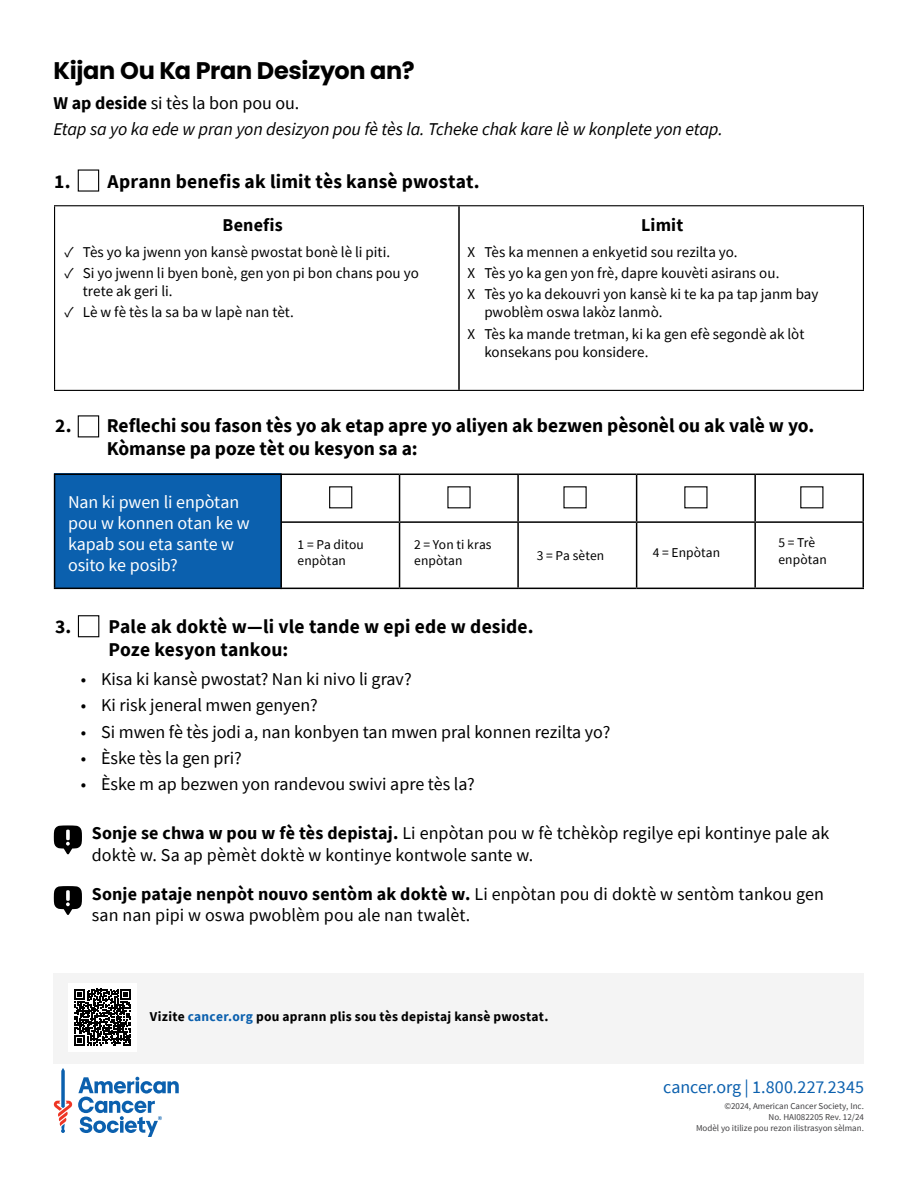
<style>
.page{position:relative;width:918px;height:1188px;background:#fff}
.page>*{position:absolute;margin:0;border:0;box-sizing:border-box;transform-origin:0 0}
.t1{font:700 24px "Poppins";letter-spacing:-.015em;color:#000}
.t2{font:700 19.5px/23.4px "Source Sans Pro";color:#000}
.t3{font:18px/21.6px "Source Sans Pro";color:#000}
.t4{font:italic 18px/26.2px "Source Sans Pro";letter-spacing:-.01em;color:#000}
.t5{font:18px/21px "Source Sans Pro";letter-spacing:-.005em;color:#fff}
.t6{font:18px "Source Sans Pro";color:#0b60ae}
.t7{font:700 18px "Source Sans Pro";letter-spacing:.01em;color:#000}
.t8{font:15px/21.3px "Source Sans Pro";color:#000}
.t9{font:13.5px/16.2px "Source Sans Pro";letter-spacing:.005em;color:#000}
.t10{font:700 13.5px "Source Sans Pro";letter-spacing:.02em;color:#000}
.t11{font:9px/10.8px "Source Sans Pro";color:#414042;text-align:right}
.s1{font-weight:700;font-style:normal}
.s2{font-style:normal}
.s3{font-weight:700}
.s4{color:#0b60ae}
</style>
<div class="page">
<hr style="left:54px;top:205px;width:405px;height:1px;background:#000">
<hr style="left:54px;top:206px;width:1px;height:184px;background:#000">
<hr style="left:459px;top:205px;width:405px;height:1px;background:#000">
<hr style="left:863px;top:206px;width:1px;height:184px;background:#000">
<hr style="left:54px;top:390px;width:405px;height:1px;background:#000">
<hr style="left:459px;top:390px;width:405px;height:1px;background:#000">
<hr style="left:458px;top:206px;width:2px;height:184px;background:#000">
<svg style="left:54px;top:825px;width:28px;height:30px"></svg>
<hr style="left:280px;top:474px;width:120px;height:1px;background:#000">
<hr style="left:400px;top:474px;width:118px;height:1px;background:#000">
<hr style="left:399px;top:475px;width:1px;height:46px;background:#000">
<hr style="left:518px;top:474px;width:119px;height:1px;background:#000">
<hr style="left:517px;top:475px;width:2px;height:46px;background:#000">
<hr style="left:637px;top:474px;width:118px;height:1px;background:#000">
<hr style="left:636px;top:475px;width:1px;height:46px;background:#000">
<hr style="left:755px;top:474px;width:109px;height:1px;background:#000">
<hr style="left:754px;top:475px;width:2px;height:46px;background:#000">
<hr style="left:862px;top:475px;width:2px;height:46px;background:#000">
<hr style="left:280px;top:521px;width:120px;height:2px;background:#000">
<hr style="left:400px;top:521px;width:118px;height:2px;background:#000">
<hr style="left:399px;top:523px;width:1px;height:65px;background:#000">
<hr style="left:518px;top:521px;width:119px;height:2px;background:#000">
<hr style="left:517px;top:523px;width:2px;height:65px;background:#000">
<hr style="left:637px;top:521px;width:118px;height:2px;background:#000">
<hr style="left:636px;top:523px;width:1px;height:65px;background:#000">
<hr style="left:755px;top:521px;width:109px;height:2px;background:#000">
<hr style="left:754px;top:523px;width:2px;height:65px;background:#000">
<hr style="left:862px;top:523px;width:2px;height:65px;background:#000">
<hr style="left:280px;top:588px;width:120px;height:1px;background:#000">
<hr style="left:400px;top:588px;width:118px;height:1px;background:#000">
<hr style="left:518px;top:588px;width:119px;height:1px;background:#000">
<hr style="left:637px;top:588px;width:118px;height:1px;background:#000">
<hr style="left:755px;top:588px;width:109px;height:1px;background:#000">
<div style="left:54px;top:474px;width:226px;height:115px;background:#0b60ae"></div>
<hr style="left:54px;top:474px;width:228px;height:1px;background:#000">
<hr style="left:54px;top:475px;width:1px;height:113px;background:#000">
<hr style="left:280px;top:475px;width:2px;height:113px;background:#000">
<hr style="left:54px;top:588px;width:228px;height:1px;background:#000">
<svg style="left:54px;top:886px;width:28px;height:29px"></svg>
<div style="left:54px;top:973px;width:810px;height:91px;background:#f4f4f4"></div>
<div style="left:78px;top:169px;width:21px;height:23px;border:1px solid #000"></div>
<div style="left:329px;top:486px;width:23px;height:22px;border:1px solid #000"></div>
<div style="left:78px;top:415px;width:21px;height:22px;border:1px solid #000"></div>
<div style="left:78px;top:615px;width:21px;height:22px;border:1px solid #000"></div>
<div style="left:68px;top:983px;width:69px;height:69px;background:#fff"></div>
<svg style="left:74px;top:989px;width:57px;height:57px"></svg>
<svg style="left:54px;top:1068px;width:18px;height:65px"></svg>
<svg style="left:78px;top:1077px;width:101px;height:60px"></svg>
<h1 class="t1" style="left:53px;top:57px;width:363px">Kijan Ou Ka Pran Desizyon an?</h1>
<p class="t4" style="left:53px;top:90px;width:671px"><span class="s1">W ap deside</span> <span class="s2">si tès la bon pou ou.<br></span>Etap sa yo ka ede w pran yon desizyon pou fè tès la. Tcheke chak kare lè w konplete yon etap.</p>
<p class="t2" style="left:54px;top:169px;width:427px">1. Aprann benefis ak limit tès kansè pwostat.</p>
<p class="t7" style="left:223px;top:213px;width:62px">Benefis</p>
<p class="t7" style="left:641px;top:213px;width:44px">Limit</p>
<p class="t8" style="left:65px;top:241px;width:327px">✓ Tès yo ka jwenn yon kansè pwostat bonè lè li piti.</p>
<p class="t8" style="left:83px;top:264px;width:338px;line-height:18px;text-indent:-18px">✓ Si yo jwenn li byen bonè, gen yon pi bon chans pou yo trete ak geri li.</p>
<p class="t8" style="left:65px;top:302px;width:231px">✓ Lè w fè tès la sa ba w lapè nan tèt.</p>
<p class="t8" style="left:468px;top:241px;width:352px">X Tès ka mennen a enkyetid sou rezilta yo.<br>X Tès yo ka gen yon frè, dapre kouvèti asirans ou.<br>X Tès yo ka dekouvri yon kansè ki te ka pa tap janm bay</p>
<p class="t8" style="left:468px;top:302px;width:338px;text-indent:17px">pwoblèm oswa lakòz lanmò.<br>X Tès ka mande tretman, ki ka gen efè segondè ak lòt</p>
<p class="t8" style="left:484px;top:341px;width:166px">konsekans pou konsidere.</p>
<p class="t2" style="left:107px;top:414px;width:709px;text-indent:-52px">2. Reflechi sou fason tès yo ak etap apre yo aliyen ak bezwen pèsonèl ou ak valè w yo.<br>Kòmanse pa poze tèt ou kesyon sa a:</p>
<p class="t5" style="left:68px;top:492px;width:183px">Nan ki pwen li enpòtan pou w konnen otan ke w kapab sou eta sante w osito ke posib?</p>
<p class="t9" style="left:298px;top:536px;width:68px">1 = Pa ditou enpòtan</p>
<p class="t9" style="left:414px;top:536px;width:79px">2 = Yon ti kras enpòtan</p>
<p class="t9" style="left:537px;top:547px;width:69px">3 = Pa sèten</p>
<p class="t9" style="left:653px;top:544px;width:69px">4 = Enpòtan</p>
<p class="t9" style="left:778px;top:535px;width:50px">5 = Trè enpòtan</p>
<p class="t2" style="left:109px;top:614px;width:427px;text-indent:-53px">3. Pale ak doktè w—li vle tande w epi ede w deside.<br>Poze kesyon tankou:</p>
<p class="t3" style="left:81px;top:668px;width:332px">• Kisa ki kansè pwostat? Nan ki nivo li grav?</p>
<p class="t3" style="left:81px;top:695px;width:239px">• Ki risk jeneral mwen genyen?</p>
<p class="t3" style="left:81px;top:721px;width:531px">• Si mwen fè tès jodi a, nan konbyen tan mwen pral konnen rezilta yo?</p>
<p class="t3" style="left:81px;top:747px;width:163px">• Èske tès la gen pri?</p>
<p class="t3" style="left:81px;top:773px;width:396px">• Èske m ap bezwen yon randevou swivi apre tès la?</p>
<p class="t3" style="left:92px;top:822px;width:739px"><span class="s3">Sonje se chwa w pou w fè tès depistaj.</span> Li enpòtan pou w fè tchèkòp regilye epi kontinye pale ak doktè w. Sa ap pèmèt doktè w kontinye kontwole sante w.</p>
<p class="t3" style="left:92px;top:883px;width:734px"><span class="s3">Sonje pataje nenpòt nouvo sentòm ak doktè w.</span> Li enpòtan pou di doktè w sentòm tankou gen san nan pipi w oswa pwoblèm pou ale nan twalèt.</p>
<p class="t10" style="left:150px;top:1007px;width:400px">Vizite <span class="s4">cancer.org</span> pou aprann plis sou tès depistaj kansè pwostat.</p>
<p class="t6" style="left:663px;top:1075px;width:202px">cancer.org | 1.800.227.2345</p>
<p class="t11" style="left:696px;top:1101px;width:169px">©2024, American Cancer Society, Inc.<br>No. HAI082205 Rev. 12/24<br>Modèl yo itilize pou rezon ilistrasyon sèlman.</p>
</div>
